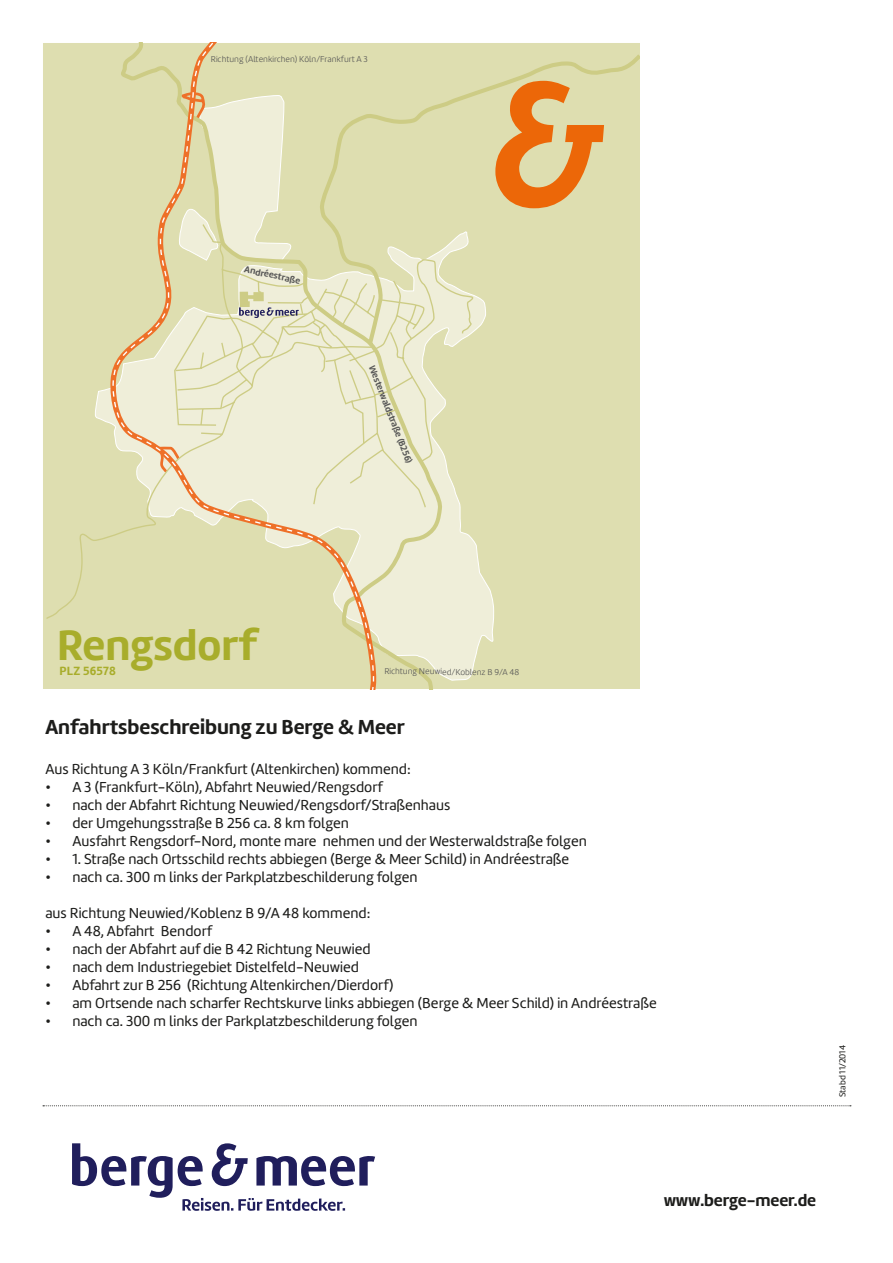
<style>
.page{position:relative;width:893px;height:1263px;background:#fff}
.page>*{position:absolute;margin:0;border:0;box-sizing:border-box;transform-origin:0 0}
.t1{font:700 44.1px "Marine";color:#a8ad2b}
.t2{font:700 21px "Marine";color:#1d1d1b}
.t3{font:700 17.25px "Marine";letter-spacing:-.005em;color:#1d1d1b}
.t4{font:15px "Marine";color:#1d1d1b}
.t5{font:700 12.3px "Marine";letter-spacing:.02em;color:#a8ad2b}
.t6{font:700 9.45px "Marine";color:#575756}
.t7{font:9px "Marine";color:#1d1d1b}
.t8{font:300 8.85px "Marine";color:#575756}
</style>
<div class="page">
<div style="left:43px;top:43px;width:63px;height:646px;background:#dedeb0"></div>
<div style="left:377px;top:43px;width:263px;height:646px;background:#dedeb0"></div>
<svg style="left:45px;top:223px;width:430px;height:397px;background:#e4e3bf"></svg>
<svg style="left:106px;top:43px;width:271px;height:646px;background:#e0dfb4"></svg>
<svg style="left:111px;top:43px;width:264px;height:646px;background:#e2dfb6"></svg>
<svg style="left:158px;top:91px;width:141px;height:383px;background:#e7e3c4"></svg>
<svg style="left:72px;top:1143px;width:303px;height:68px"></svg>
<svg style="left:43px;top:1105px;width:808px;height:1px"></svg>
<svg style="left:495px;top:81px;width:109px;height:127px;background:#e4a966"></svg>
<p class="t8" style="left:211px;top:54px;width:158px">Richtung (Altenkirchen) Köln/Frankfurt A 3</p>
<p class="t6" style="left:246px;top:263px;width:58px;rotate:12deg">Andréestraße</p>
<p class="t6" style="left:378px;top:363px;width:106px;rotate:69deg">Westerwaldstraße (B256)</p>
<h1 class="t1" style="left:57px;top:616px;width:202px">Rengsdorf</h1>
<p class="t5" style="left:60px;top:663px;width:58px">PLZ 56578</p>
<p class="t8" style="left:384px;top:665px;width:136px;rotate:1deg">Richtung Neuwied/Koblenz B 9/A 48</p>
<h2 class="t2" style="left:45px;top:713px;width:361px">Anfahrtsbeschreibung zu Berge &amp; Meer</h2>
<p class="t4" style="left:45px;top:759px;width:367px">Aus Richtung A 3 Köln/Frankfurt (Altenkirchen) kommend:</p>
<p class="t4" style="left:45px;top:777px;width:339px">• A 3 (Frankfurt-Köln), Abfahrt Neuwied/Rengsdorf</p>
<p class="t4" style="left:45px;top:795px;width:406px">• nach der Abfahrt Richtung Neuwied/Rengsdorf/Straßenhaus</p>
<p class="t4" style="left:45px;top:813px;width:305px">• der Umgehungsstraße B 256 ca. 8 km folgen</p>
<p class="t4" style="left:45px;top:831px;width:543px">• Ausfahrt Rengsdorf-Nord, monte mare nehmen und der Westerwaldstraße folgen</p>
<p class="t4" style="left:45px;top:849px;width:525px">• 1. Straße nach Ortsschild rechts abbiegen (Berge &amp; Meer Schild) in Andréestraße</p>
<p class="t4" style="left:45px;top:867px;width:374px">• nach ca. 300 m links der Parkplatzbeschilderung folgen</p>
<p class="t4" style="left:45px;top:903px;width:327px">aus Richtung Neuwied/Koblenz B 9/A 48 kommend:</p>
<p class="t4" style="left:45px;top:921px;width:168px">• A 48, Abfahrt Bendorf</p>
<p class="t4" style="left:45px;top:939px;width:327px">• nach der Abfahrt auf die B 42 Richtung Neuwied</p>
<p class="t4" style="left:45px;top:957px;width:315px">• nach dem Industriegebiet Distelfeld-Neuwied</p>
<p class="t4" style="left:45px;top:975px;width:350px">• Abfahrt zur B 256 (Richtung Altenkirchen/Dierdorf)</p>
<p class="t4" style="left:45px;top:993px;width:613px">• am Ortsende nach scharfer Rechtskurve links abbiegen (Berge &amp; Meer Schild) in Andréestraße</p>
<p class="t4" style="left:45px;top:1011px;width:374px">• nach ca. 300 m links der Parkplatzbeschilderung folgen</p>
<p class="t7" style="left:837px;top:1097px;width:53px;rotate:-90deg">Stabd 11/2014</p>
<p class="t3" style="left:664px;top:1189px;width:154px">www.berge-meer.de</p>
</div>
